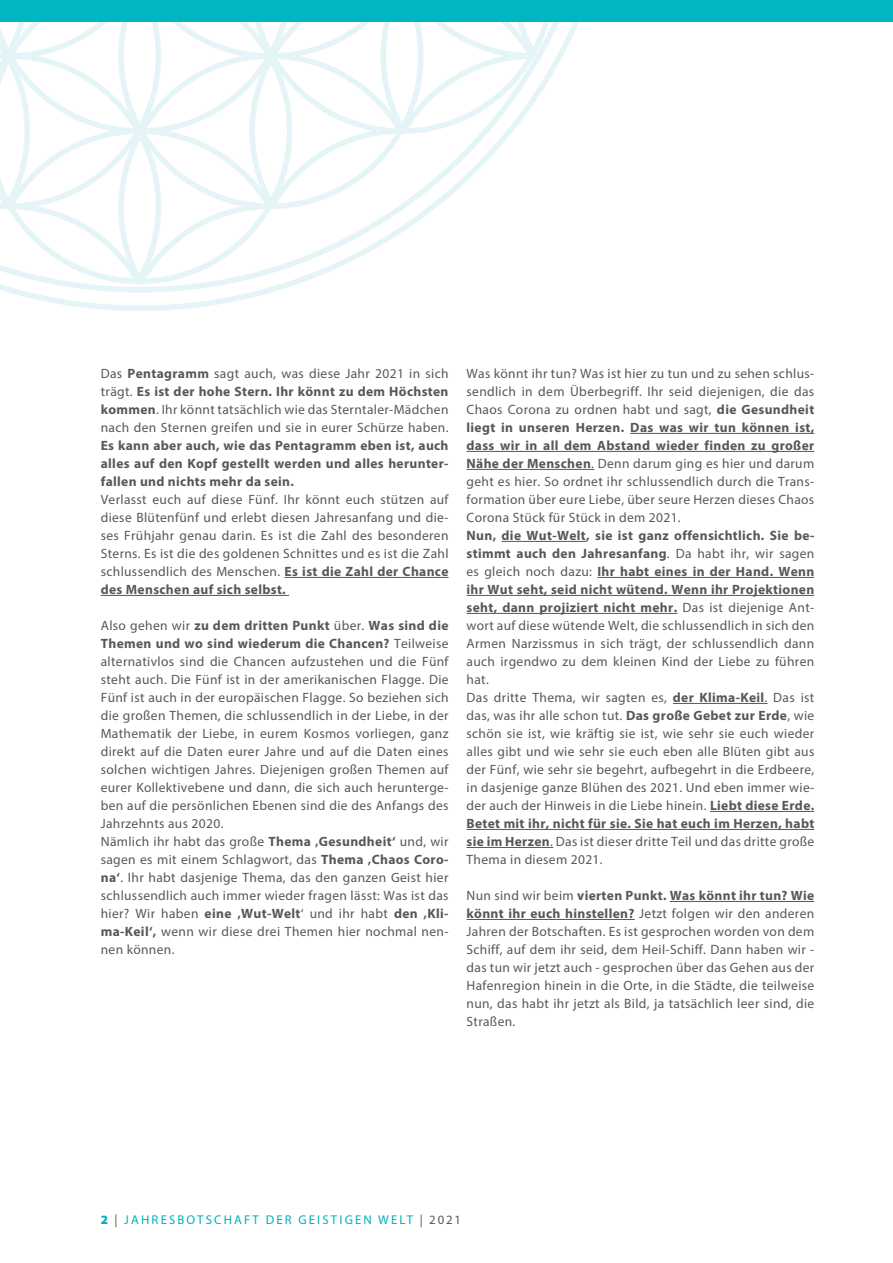
<style>
.page{position:relative;width:893px;height:1263px;background:#fff}
.page>*{position:absolute;margin:0;border:0;box-sizing:border-box;transform-origin:0 0}
.t1{font:13.5px/18px "Myriad Pro";letter-spacing:.025em;color:#57585a;text-align:justify}
.t2{font:700 13.5px/18px "Myriad Pro";letter-spacing:.025em;color:#57585a;text-align:justify}
.t3{font:12.75px "Myriad Pro";letter-spacing:.17em;color:#00b0bc}
.s1{font-weight:700}
.s2{font-weight:900}
.s3{color:#57585a}
</style>
<div class="page">
<img style="left:0;top:21px;width:619px;height:289px">
<div style="left:0;top:0;width:893px;height:21px;background:#00b6c2"></div>
<hr style="left:285px;top:577px;width:164px;height:1px;background:#57585a">
<hr style="left:101px;top:595px;width:188px;height:1px;background:#57585a">
<hr style="left:630px;top:433px;width:184px;height:1px;background:#57585a">
<hr style="left:467px;top:451px;width:347px;height:1px;background:#57585a">
<hr style="left:467px;top:469px;width:127px;height:1px;background:#57585a">
<hr style="left:502px;top:541px;width:84px;height:1px;background:#57585a">
<hr style="left:597px;top:577px;width:217px;height:1px;background:#57585a">
<hr style="left:467px;top:595px;width:347px;height:1px;background:#57585a">
<hr style="left:467px;top:613px;width:210px;height:1px;background:#57585a">
<hr style="left:673px;top:703px;width:95px;height:1px;background:#57585a">
<hr style="left:710px;top:811px;width:104px;height:1px;background:#57585a">
<hr style="left:467px;top:829px;width:347px;height:1px;background:#57585a">
<hr style="left:467px;top:847px;width:86px;height:1px;background:#57585a">
<hr style="left:670px;top:901px;width:144px;height:1px;background:#57585a">
<hr style="left:467px;top:919px;width:168px;height:1px;background:#57585a">
<p class="t1" style="left:101px;top:364px;width:349px">Das <span class="s1">Pentagramm</span> sagt auch, was diese Jahr 2021 in sich trägt. <span class="s1">Es ist der hohe Stern. Ihr könnt zu dem Höchsten kommen</span>. Ihr könnt tatsächlich wie das Sterntaler-Mädchen nach den Sternen greifen und sie in eurer Schürze haben.</p>
<p class="t2" style="left:101px;top:436px;width:349px">Es kann aber auch, wie das Pentagramm eben ist, auch alles auf den Kopf gestellt werden und alles herunter&shy;fallen und nichts mehr da sein.</p>
<p class="t1" style="left:101px;top:490px;width:349px">Verlasst euch auf diese Fünf. Ihr könnt euch stützen auf diese Blütenfünf und erlebt diesen Jahresanfang und die&shy;ses Frühjahr genau darin. Es ist die Zahl des besonderen Sterns. Es ist die des goldenen Schnittes und es ist die Zahl schlussendlich des Menschen. <span class="s1">Es ist die Zahl der Chance des Menschen auf sich selbst.</span></p>
<p class="t1" style="left:101px;top:616px;width:349px;text-align:left">Also gehen wir <span class="s1">zu dem dritten Punkt</span> über. <span class="s1">Was sind die Themen und wo sind wiederum die Chancen?</span> Teilweise alternativlos sind die Chancen aufzustehen und die Fünf steht auch. Die Fünf ist in der amerikanischen Flagge. Die Fünf ist auch in der europäischen Flagge. So beziehen sich die großen Themen, die schlussendlich in der Liebe, in der Mathematik der Liebe, in eurem Kosmos vorliegen, ganz direkt auf die Daten eurer Jahre und auf die Daten eines solchen wichtigen Jahres. Diejenigen großen Themen auf eurer Kollektivebene und dann, die sich auch herunterge&shy;ben auf die persönlichen Ebenen sind die des Anfangs des Jahrzehnts aus 2020.<br>Nämlich ihr habt das große <span class="s1">Thema ‚Gesundheit‘</span> und, wir sagen es mit einem Schlagwort, das <span class="s1">Thema ‚Chaos Coro&shy;na‘</span>. Ihr habt dasjenige Thema, das den ganzen Geist hier schlussendlich auch immer wieder fragen lässt: Was ist das hier? Wir haben <span class="s1">eine ‚Wut-Welt</span>‘ und ihr habt <span class="s1">den ‚Kli&shy;ma-Keil‘,</span> wenn wir diese drei Themen hier nochmal nen&shy;nen können.</p>
<p class="t1" style="left:467px;top:364px;width:349px">Was könnt ihr tun? Was ist hier zu tun und zu sehen schlus&shy;sendlich in dem Überbegriff. Ihr seid diejenigen, die das Chaos Corona zu ordnen habt und sagt, <span class="s1">die Gesundheit liegt in unseren Herzen. Das was wir tun können ist, dass wir in all dem Abstand wieder finden zu großer Nähe der Menschen</span>. Denn darum ging es hier und darum geht es hier. So ordnet ihr schlussendlich durch die Trans&shy;formation über eure Liebe, über seure Herzen dieses Chaos Corona Stück für Stück in dem 2021.</p>
<p class="t1" style="left:467px;top:526px;width:349px;text-align:left"><span class="s1">Nun, die Wut-Welt, sie ist ganz offensichtlich. Sie be&shy;stimmt auch den Jahresanfang</span>. Da habt ihr, wir sagen es gleich noch dazu: <span class="s1">Ihr habt eines in der Hand. Wenn ihr Wut seht, seid nicht wütend. Wenn ihr Projektionen seht, dann projiziert nicht mehr.</span> Das ist diejenige Ant&shy;wort auf diese wütende Welt, die schlussendlich in sich den Armen Narzissmus in sich trägt, der schlussendlich dann auch irgendwo zu dem kleinen Kind der Liebe zu führen hat.<br>Das dritte Thema, wir sagten es, <span class="s1">der Klima-Keil</span>. Das ist das, was ihr alle schon tut. <span class="s1">Das große Gebet zur Erde</span>, wie schön sie ist, wie kräftig sie ist, wie sehr sie euch wieder alles gibt und wie sehr sie euch eben alle Blüten gibt aus der Fünf, wie sehr sie begehrt, aufbegehrt in die Erdbeere, in dasjenige ganze Blühen des 2021. Und eben immer wie&shy;der auch der Hinweis in die Liebe hinein. <span class="s1">Liebt diese Erde.<br>Betet mit ihr, nicht für sie. Sie hat euch im Herzen, habt sie im Herzen</span>. Das ist dieser dritte Teil und das dritte große Thema in diesem 2021.</p>
<p class="t1" style="left:467px;top:886px;width:349px">Nun sind wir beim <span class="s1">vierten Punkt. Was könnt ihr tun? Wie könnt ihr euch hinstellen?</span> Jetzt folgen wir den anderen Jahren der Botschaften. Es ist gesprochen worden von dem Schiff, auf dem ihr seid, dem Heil-Schiff. Dann haben wir - das tun wir jetzt auch - gesprochen über das Gehen aus der Hafenregion hinein in die Orte, in die Städte, die teilweise nun, das habt ihr jetzt als Bild, ja tatsächlich leer sind, die Straßen.</p>
<p class="t3" style="left:101px;top:1212px;width:362px"><span class="s2">2</span> <span class="s3">|</span> JAHRESBOTSCHAFT DER GEISTIGEN WELT <span class="s3">| 2021</span></p>
</div>
